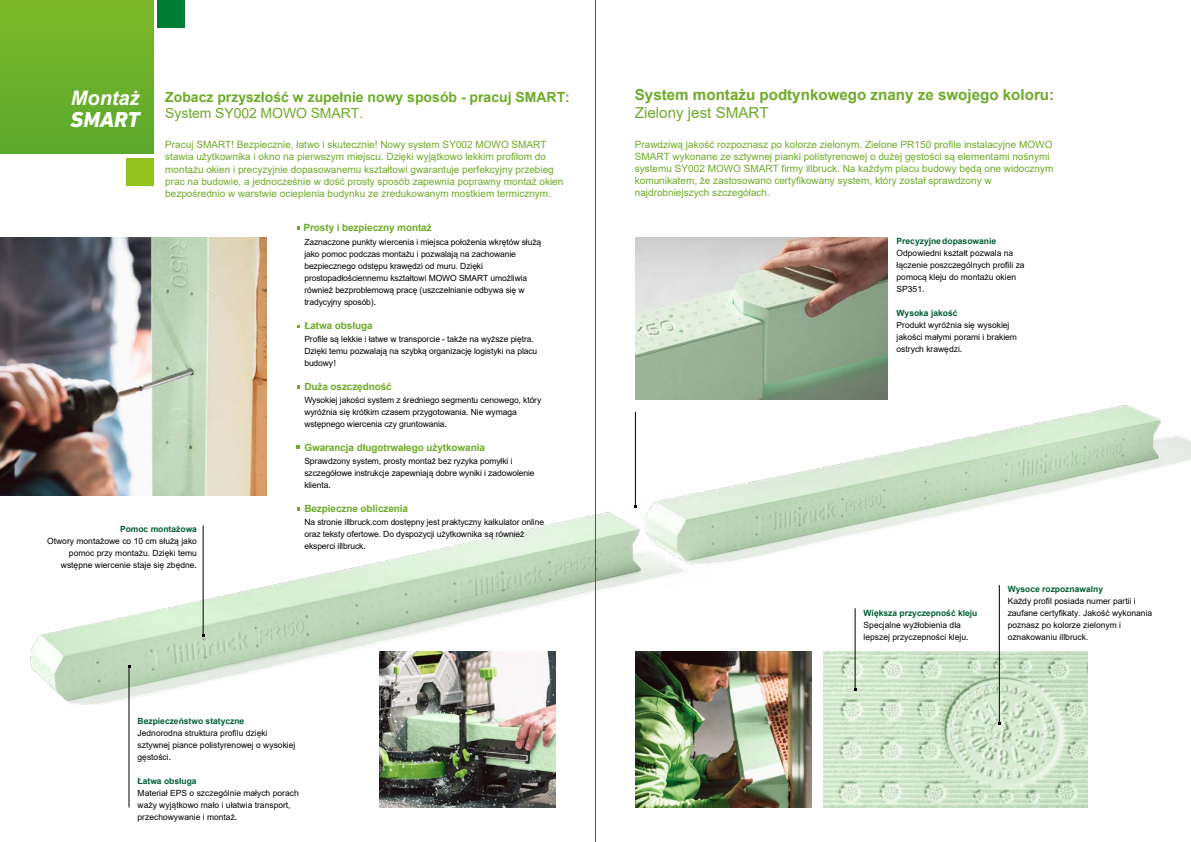
<style>
.page{position:relative;width:1191px;height:842px;background:#fff}
.page>*{position:absolute;margin:0;border:0;box-sizing:border-box;transform-origin:0 0}
.t1{font:italic 800 22px "DIN Next LT Pro";color:#fff}
.t2{font:italic 700 20px "Arial";color:#fff}
.t3{font:700 15.1px "Arial";color:#6eab28}
.t4{font:15.1px "Arial";color:#6eab28}
.t5{font:700 14px/16.8px "Arial";color:#6eab28}
.t6{font:10px/12px "Arial";color:#6eab28}
.t7{font:700 10px "Arial";letter-spacing:-.01em;color:#6eab28}
.t8{font:8.5px/12px "Arial";letter-spacing:-.01em;color:#000}
.t9{font:700 8.5px "Arial";color:#005f35}
.s1{font-weight:400}
.s2{font-style:inherit}
.s3{font-family:"DIN Next LT Pro"}
.s4{font-family:"Univers LT Pro 55 Roman"}
</style>
<div class="page">
<img style="left:635px;top:238px;width:252px;height:156px">
<img style="left:0;top:238px;width:266px;height:258px">
<img style="left:823px;top:652px;width:264px;height:156px">
<img style="left:634px;top:394px;width:557px;height:208px">
<img style="left:22px;top:486px;width:691px;height:245px">
<img style="left:635px;top:652px;width:176px;height:156px">
<img style="left:379px;top:652px;width:177px;height:156px">
<hr style="left:999px;top:585px;width:1px;height:138px;background:#000">
<div style="left:0;top:0;width:154px;height:154px;background:linear-gradient(to bottom,#7db828,#5ba92d)"></div>
<div style="left:126px;top:158px;width:28px;height:27px;background:#95c11f"></div>
<div style="left:157px;top:0;width:28px;height:28px;background:#007c34"></div>
<svg style="left:296px;top:445px;width:3px;height:4px"></svg>
<hr style="left:129px;top:666px;width:1px;height:141px;background:#000">
<hr style="left:635px;top:412px;width:1px;height:95px;background:#000">
<hr style="left:855px;top:608px;width:1px;height:82px;background:#000">
<hr style="left:203px;top:525px;width:1px;height:111px;background:#000">
<hr style="left:595px;top:0;width:1px;height:842px;background:#575756">
<h2 class="t2" style="left:71px;top:85px;width:70px">Montaż</h2>
<h1 class="t1" style="left:71px;top:106px;width:71px">SMART</h1>
<h3 class="t5" style="left:165px;top:88px;width:406px">Zobacz przyszłość w zupełnie nowy sposób - pracuj SMART:<br><span class="s1">System SY002</span> <span class="s1">MOWO</span> <span class="s1">SMART.</span></h3>
<p class="t6" style="left:165px;top:139px;width:399px">Pracuj SMART! Bezpiecznie, łatwo i skutecznie! Nowy system SY002 <span class="s2">MOWO</span> SMART stawia użytkownika i okno na pierwszym miejscu. Dzięki wyjątkowo lekkim profilom do montażu okien i precyzyjnie dopasowanemu kształtowi gwarantuje perfekcyjny przebieg prac na budowie, a jednocześnie w dość prosty sposób zapewnia poprawny montaż okien bezpośrednio w warstwie ocieplenia budynku ze zredukowanym mostkiem termicznym<span class="s3">.</span></p>
<p class="t7" style="left:303px;top:220px;width:130px">Prosty i bezpieczny montaż</p>
<p class="t8" style="left:304px;top:236px;width:238px">Zaznaczone punkty wiercenia i miejsca położenia wkrętów służą jako pomoc podczas montażu i pozwalają na zachowanie bezpiecznego odstępu krawędzi od muru. Dzięki prostopadłościennemu kształtowi <span class="s2">MOWO</span> SMART umożliwia również bezproblemową pracę (uszczelnianie odbywa się w tradycyjny sposób)<span class="s4">.</span></p>
<p class="t7" style="left:304px;top:319px;width:70px">Łatwa obsługa</p>
<p class="t8" style="left:304px;top:333px;width:234px">Profile są lekkie i łatwe w transporcie - także na wyższe piętra.<br>Dzięki temu pozwalają na szybką organizację logistyki na placu budowy<span class="s4">!</span></p>
<p class="t7" style="left:304px;top:380px;width:89px">Duża oszczędność</p>
<p class="t8" style="left:304px;top:394px;width:238px">Wysokiej jakości system z średniego segmentu cenowego, który wyróżnia się krótkim czasem przygotowania. Nie wymaga wstępnego wiercenia czy gruntowania<span class="s4">.</span></p>
<p class="t7" style="left:304px;top:441px;width:182px">Gwarancja długotrwałego użytkowania</p>
<p class="t8" style="left:304px;top:455px;width:232px">Sprawdzony system, prosty montaż bez ryzyka pomyłki i szczegółowe instrukcje zapewniają dobre wyniki i zadowolenie klienta<span class="s4">.</span></p>
<p class="t7" style="left:304px;top:502px;width:105px">Bezpieczne obliczenia</p>
<p class="t8" style="left:304px;top:516px;width:241px">Na stronie illbruck.com dostępny jest praktyczny kalkulator online oraz teksty ofertowe. Do dyspozycji użytkownika są również eksperci illbruck<span class="s4">.</span></p>
<p class="t9" style="left:120px;top:523px;width:78px">Pomoc montażowa</p>
<p class="t8" style="left:47px;top:535px;width:151px;text-align:right">Otwory montażowe co 10 cm służą jako pomoc przy montażu. Dzięki temu wstępne wiercenie staje się zbędne<span class="s4">.</span></p>
<p class="t9" style="left:138px;top:715px;width:108px">Bezpieczeństwo statyczne</p>
<p class="t8" style="left:138px;top:727px;width:159px">Jednorodna struktura profilu dzięki sztywnej piance polistyrenowej o wysokiej gęstości<span class="s4">.</span></p>
<p class="t9" style="left:138px;top:775px;width:61px">Łatwa obsługa</p>
<p class="t8" style="left:138px;top:787px;width:163px">Materiał EPS o szczególnie małych porach waży wyjątkowo mało i ułatwia transport, przechowywanie i montaż<span class="s4">.</span></p>
<h3 class="t3" style="left:635px;top:84px;width:421px">System montażu podtynkowego znany ze swojego koloru:</h3>
<h3 class="t4" style="left:635px;top:102px;width:135px">Zielony jest SMART</h3>
<p class="t6" style="left:635px;top:138px;width:420px">Prawdziwą jakość rozpoznasz po kolorze zielonym. Zielone <span class="s2">PR150</span> profile instalacyjne <span class="s2">MOWO SMART</span> wykonane ze sztywnej pianki polistyrenowej o dużej gęstości są elementami nośnymi systemu SY002 <span class="s2">MOWO SMART</span> firmy illbruck. Na każdym placu budowy będą one widocznym komunikatem, że zastosowano certyfikowany system, który został sprawdzony w najdrobniejszych szczegółach<span class="s3">.</span></p>
<p class="t9" style="left:896px;top:235px;width:101px">Precyzyjne dopasowanie</p>
<p class="t8" style="left:896px;top:247px;width:130px">Odpowiedni kształt pozwala na łączenie poszczególnych profili za pomocą kleju do montażu okien<br>SP351<span class="s4">.</span></p>
<p class="t9" style="left:896px;top:307px;width:62px">Wysoka jakość</p>
<p class="t8" style="left:896px;top:319px;width:122px">Produkt wyróżnia się wysokiej jakości małymi porami i brakiem ostrych krawędzi<span class="s4">.</span></p>
<p class="t9" style="left:863px;top:607px;width:115px">Większa przyczepność kleju</p>
<p class="t8" style="left:863px;top:619px;width:106px;line-height:11.7px">Specjalne wyżłobienia dla lepszej przyczepności kleju<span class="s4">.</span></p>
<p class="t9" style="left:1007px;top:583px;width:97px">Wysoce rozpoznawalny</p>
<p class="t8" style="left:1007px;top:595px;width:146px">Każdy profil posiada numer partii i zaufane certyfikaty. Jakość wykonania poznasz po kolorze zielonym i oznakowaniu illbruck.</p>
</div>
